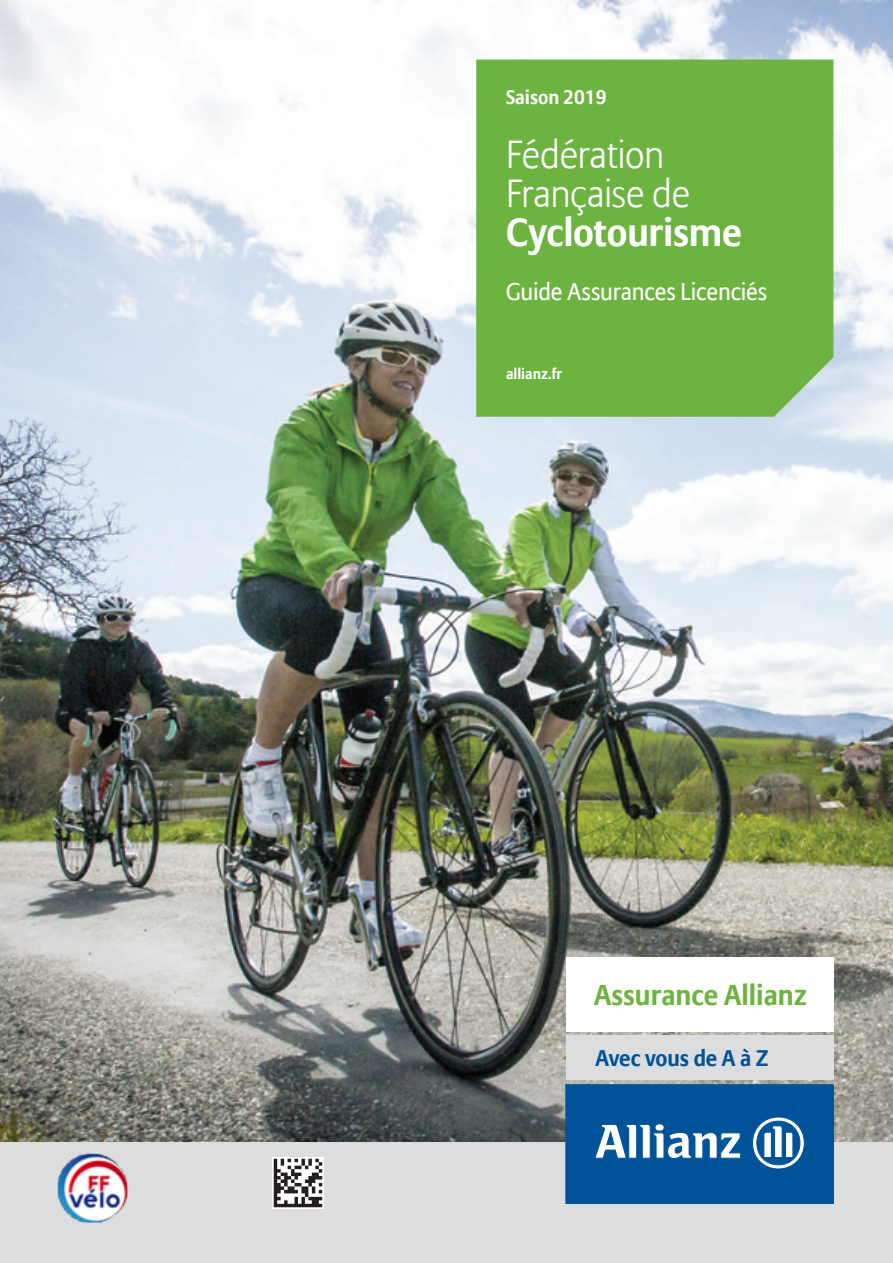
<style>
.page{position:relative;width:893px;height:1263px;background:#fff}
.page>*{position:absolute;margin:0;border:0;box-sizing:border-box;transform-origin:0 0}
.Nom_du_produit{font:300 39px/39px "Allianz Sans";letter-spacing:-.01em;color:#fff}
.t1{font:700 28.5px "Allianz Sans";color:#6cb43f}
.Type_document{font:24px "Allianz Sans";letter-spacing:-.005em;color:#fff}
.Descriptor{font:700 22.5px "Allianz Sans";letter-spacing:-.005em;color:#015399}
.Univers_produit_ou_r{font:700 19.5px "Allianz Sans";color:#fff}
.Descriptif_produit{font:700 15px "Allianz Sans";color:#fff}
.s1{font-weight:700}
</style>
<div class="page">
<img style="left:0;top:0;width:893px;height:1143px">
<div style="left:476px;top:60px;width:357px;height:357px;background:#6cb43f"></div>
<div style="left:0;top:1143px;width:893px;height:120px;background:#dcdddf"></div>
<div style="left:566px;top:1085px;width:267px;height:118px;background:#015399"></div>
<div style="left:566px;top:1084px;width:267px;height:119px;border:1px solid #015399"></div>
<svg style="left:595px;top:1123px;width:146px;height:36px"></svg>
<svg style="left:752px;top:1117px;width:53px;height:52px"></svg>
<div style="left:566px;top:1035px;width:267px;height:45px;background:#dcdddf"></div>
<img style="left:57px;top:1153px;width:72px;height:69px">
<div style="left:566px;top:957px;width:267px;height:74px;background:#fff"></div>
<img style="left:272px;top:1157px;width:51px;height:51px">
<p class="Univers_produit_ou_r" style="left:506px;top:85px;width:102px">Saison 2019</p>
<p class="Nom_du_produit" style="left:506px;top:137px;width:237px">Fédération<br>Française de<br><span class="s1">Cyclotourisme</span></p>
<p class="Type_document" style="left:506px;top:277px;width:263px">Guide Assurances Licenciés</p>
<p class="Descriptif_produit" style="left:506px;top:364px;width:58px">allianz.fr</p>
<p class="t1" style="left:594px;top:977px;width:214px">Assurance Allianz</p>
<p class="Descriptor" style="left:596px;top:1044px;width:174px">Avec vous de A à Z</p>
</div>
